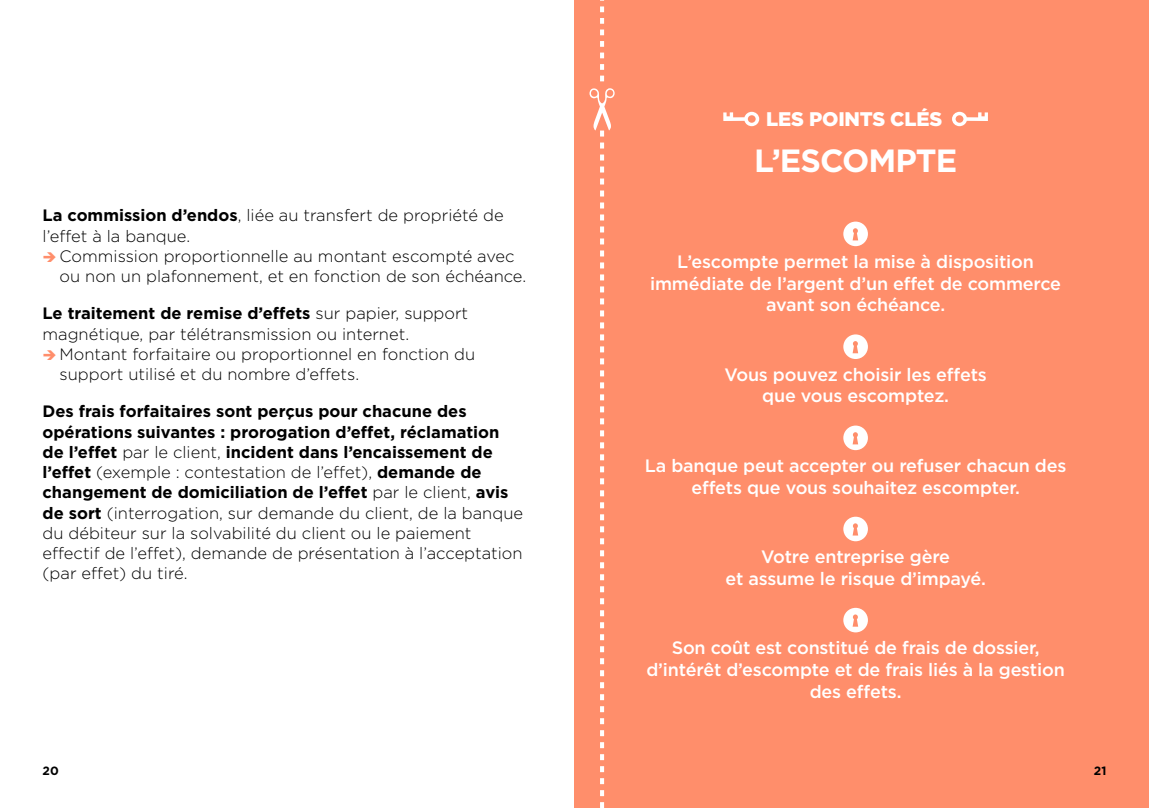
<style>
.page{position:relative;width:1149px;height:808px;background:#fff}
.page>*{position:absolute;margin:0;border:0;box-sizing:border-box;transform-origin:0 0}
.H2_-_titre_points_cl{font:700 32.1px "Gotham";letter-spacing:-.03em;color:#fff}
.H2_-_points_clés{font:900 19.65px "Gotham";letter-spacing:-.01em;color:#fff}
.Texte_points_clés{font:500 18px/21.8px "Gotham";letter-spacing:-.01em;color:#fff;text-align:center}
.Texte{font:300 16.5px/20.2px "Gotham";color:#000}
.t1{font:700 12px "Gotham";color:#000}
.s1{font-weight:700}
</style>
<div class="page">
<div style="left:574px;top:0;width:574px;height:808px;background:#ff8e6b"></div>
<svg style="left:600px;top:0;width:4px;height:81px"></svg>
<svg style="left:589px;top:88px;width:25px;height:720px"></svg>
<svg style="left:723px;top:112px;width:36px;height:14px"></svg>
<svg style="left:952px;top:112px;width:35px;height:14px"></svg>
<svg style="left:843px;top:222px;width:24px;height:24px"></svg>
<svg style="left:843px;top:334px;width:24px;height:25px"></svg>
<svg style="left:843px;top:426px;width:24px;height:24px"></svg>
<svg style="left:843px;top:517px;width:24px;height:24px"></svg>
<svg style="left:843px;top:608px;width:24px;height:24px"></svg>
<p class="Texte" style="left:43px;top:205px;width:462px"><span class="s1">La commission d’endos</span>, liée au transfert de propriété de l’effet à la banque.</p>
<p class="Texte" style="left:60px;top:246px;width:468px">Commission proportionnelle au montant escompté avec ou non un plafonnement, et en fonction de son échéance.</p>
<p class="Texte" style="left:43px;top:303px;width:427px"><span class="s1">Le traitement de remise d’effets</span> sur papier, support magnétique, par télétransmission ou internet.</p>
<p class="Texte" style="left:60px;top:344px;width:417px">Montant forfaitaire ou proportionnel en fonction du support utilisé et du nombre d’effets.</p>
<p class="Texte" style="left:43px;top:401px;width:482px"><span class="s1">Des frais forfaitaires sont perçus pour chacune des opérations suivantes : prorogation d’effet, réclamation de l’effet</span> par le client, <span class="s1">incident dans l’encaissement de l’effet</span> (exemple : contestation de l’effet), <span class="s1">demande de changement de domiciliation de l’effet</span> par le client, <span class="s1">avis de sort</span> (interrogation, sur demande du client, de la banque du débiteur sur la solvabilité du client ou le paiement effectif de l’effet), demande de présentation à l’acceptation (par effet) du tiré.</p>
<p class="t1" style="left:43px;top:763px;width:18px">20</p>
<h2 class="H2_-_points_clés" style="left:766px;top:106px;width:177px">LES POINTS CLÉS</h2>
<h2 class="H2_-_titre_points_cl" style="left:753px;top:139px;width:205px">L’ESCOMPTE</h2>
<p class="Texte_points_clés" style="left:650px;top:250px;width:412px">L’escompte permet la mise à disposition immédiate de l’argent d’un effet de commerce avant son échéance.</p>
<p class="Texte_points_clés" style="left:724px;top:363px;width:264px">Vous pouvez choisir les effets que vous escomptez.</p>
<p class="Texte_points_clés" style="left:644px;top:454px;width:423px">La banque peut accepter ou refuser chacun des effets que vous souhaitez escompter.</p>
<p class="Texte_points_clés" style="left:725px;top:545px;width:262px">Votre entreprise gère<br>et assume le risque d’impayé.</p>
<p class="Texte_points_clés" style="left:646px;top:637px;width:420px">Son coût est constitué de frais de dossier, d’intérêt d’escompte et de frais liés à la gestion des effets.</p>
<p class="t1" style="left:1093px;top:763px;width:14px">21</p>
</div>
